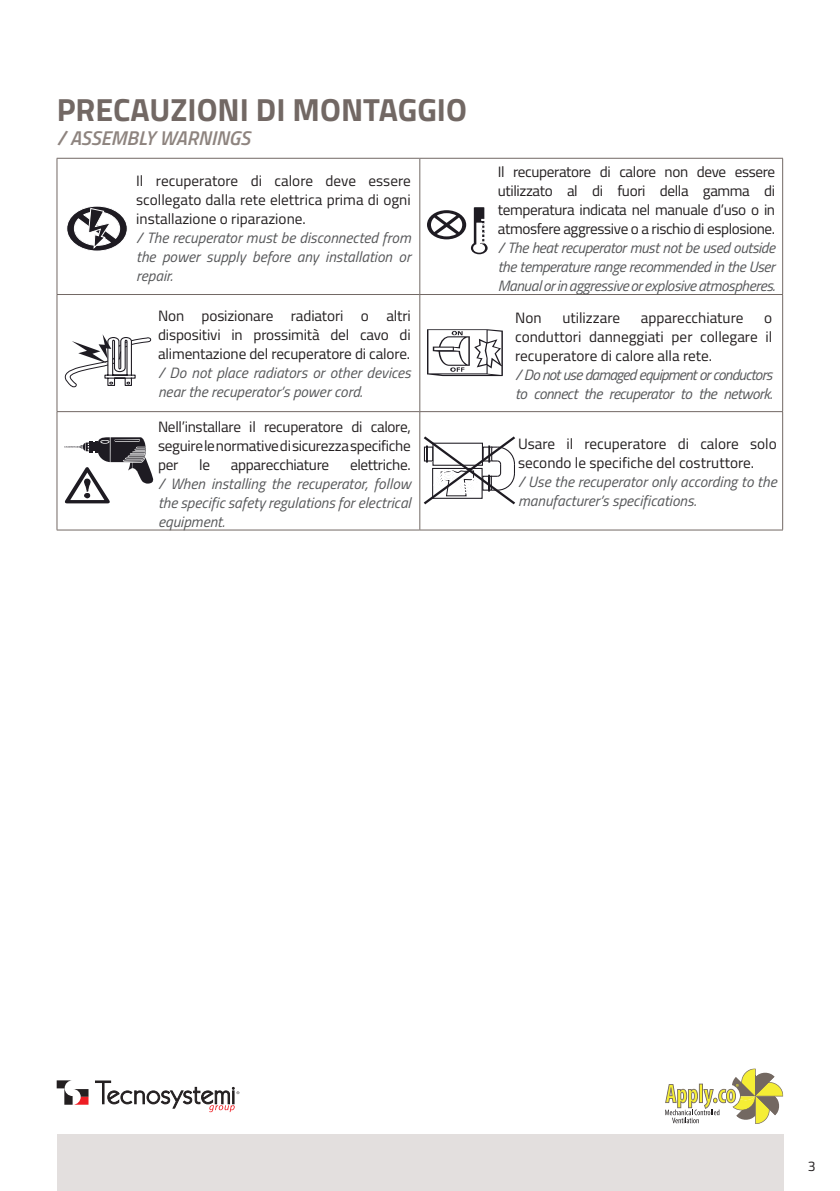
<style>
.page{position:relative;width:840px;height:1191px;background:#fff}
.page>*{position:absolute;margin:0;border:0;box-sizing:border-box;transform-origin:0 0}
.t1{font:700 32px "Titillium Web";color:#726864}
.t2{font:italic 600 20px "Titillium Web";color:#8e847f}
.t3{font:15px/19px "Titillium Web";letter-spacing:-.01em;color:#231f20;text-align:justify}
.t4{font:italic 15px/19px "Titillium Web";color:#57585a;text-align:justify}
.t5{font:italic 15px/19px "Titillium Web";letter-spacing:-.05em;color:#57585a}
.t6{font:14px "Titillium Web";color:#231f20}
</style>
<div class="page">
<svg style="left:57px;top:1080px;width:31px;height:24px"></svg>
<svg style="left:95px;top:1080px;width:144px;height:32px"></svg>
<svg style="left:665px;top:1068px;width:117px;height:56px"></svg>
<div style="left:57px;top:1134px;width:725px;height:57px;background:#e3dfde"></div>
<hr style="left:57px;top:158px;width:362px;height:1px;background:#726864">
<hr style="left:57px;top:159px;width:1px;height:135px;background:#726864">
<hr style="left:57px;top:294px;width:362px;height:1px;background:#726864">
<hr style="left:57px;top:295px;width:1px;height:116px;background:#726864">
<hr style="left:57px;top:411px;width:362px;height:1px;background:#726864">
<hr style="left:57px;top:412px;width:1px;height:118px;background:#726864">
<hr style="left:57px;top:529px;width:362px;height:1px;background:#726864">
<hr style="left:419px;top:158px;width:363px;height:1px;background:#726864">
<hr style="left:419px;top:159px;width:1px;height:135px;background:#726864">
<hr style="left:781px;top:159px;width:1px;height:135px;background:#726864">
<hr style="left:419px;top:294px;width:363px;height:1px;background:#726864">
<hr style="left:419px;top:295px;width:1px;height:116px;background:#726864">
<hr style="left:781px;top:295px;width:1px;height:116px;background:#726864">
<hr style="left:419px;top:411px;width:363px;height:1px;background:#726864">
<hr style="left:419px;top:412px;width:1px;height:118px;background:#726864">
<hr style="left:781px;top:412px;width:1px;height:118px;background:#726864">
<hr style="left:419px;top:529px;width:363px;height:1px;background:#726864">
<svg style="left:423px;top:436px;width:92px;height:68px"></svg>
<svg style="left:64px;top:334px;width:87px;height:53px"></svg>
<svg style="left:64px;top:437px;width:90px;height:66px"></svg>
<svg style="left:67px;top:206px;width:60px;height:45px"></svg>
<svg style="left:427px;top:329px;width:75px;height:47px"></svg>
<svg style="left:427px;top:207px;width:60px;height:47px"></svg>
<h1 class="t1" style="left:57px;top:86px;width:411px">PRECAUZIONI DI MONTAGGIO</h1>
<h2 class="t2" style="left:57px;top:123px;width:195px">/ ASSEMBLY WARNINGS</h2>
<p class="t3" style="left:136px;top:170px;width:276px">Il recuperatore di calore deve essere scollegato dalla rete elettrica prima di ogni installazione o riparazione.</p>
<p class="t4" style="left:136px;top:227px;width:276px">/ The recuperator must be disconnected from the power supply before any installation or repair.</p>
<p class="t3" style="left:158px;top:305px;width:254px">Non posizionare radiatori o altri dispositivi in prossimità del cavo di alimentazione del recuperatore di calore.</p>
<p class="t4" style="left:158px;top:362px;width:254px">/ Do not place radiators or other devices near the recuperator’s power cord.</p>
<p class="t3" style="left:158px;top:416px;width:254px">Nell’installare il recuperatore di calore, seguire le normative di sicurezza specifiche per</p>
<p class="t3" style="left:199px;top:454px;width:12px">le</p>
<p class="t3" style="left:231px;top:454px;width:100px">apparecchiature</p>
<p class="t3" style="left:350px;top:454px;width:62px">elettriche.</p>
<p class="t4" style="left:158px;top:473px;width:254px">/ When installing the recuperator, follow the specific safety regulations for electrical equipment.</p>
<p class="t3" style="left:497px;top:162px;width:279px">Il recuperatore di calore non deve essere utilizzato al di fuori della gamma di temperatura indicata nel manuale d’uso o in atmosfere aggressive o a rischio di esplosione.</p>
<p class="t4" style="left:497px;top:238px;width:279px">/ The heat recuperator must not be used outside the temperature range recommended in the User Manual or in aggressive or explosive atmospheres.</p>
<p class="t3" style="left:515px;top:308px;width:28px">Non</p>
<p class="t3" style="left:562px;top:308px;width:59px">utilizzare</p>
<p class="t3" style="left:640px;top:308px;width:104px">apparecchiature</p>
<p class="t3" style="left:515px;top:308px;width:258px;text-indent:249px">o conduttori danneggiati per collegare il recuperatore di calore alla rete.</p>
<p class="t5" style="left:515px;top:365px;width:258px">/ Do not use damaged equipment or conductors to connect the recuperator to the network.</p>
<p class="t3" style="left:517px;top:433px;width:260px">Usare il recuperatore di calore solo secondo le specifiche del costruttore.</p>
<p class="t4" style="left:517px;top:471px;width:260px">/ Use the recuperator only according to the manufacturer’s specifications.</p>
<p class="t6" style="left:807px;top:1156px;width:9px">3</p>
</div>
